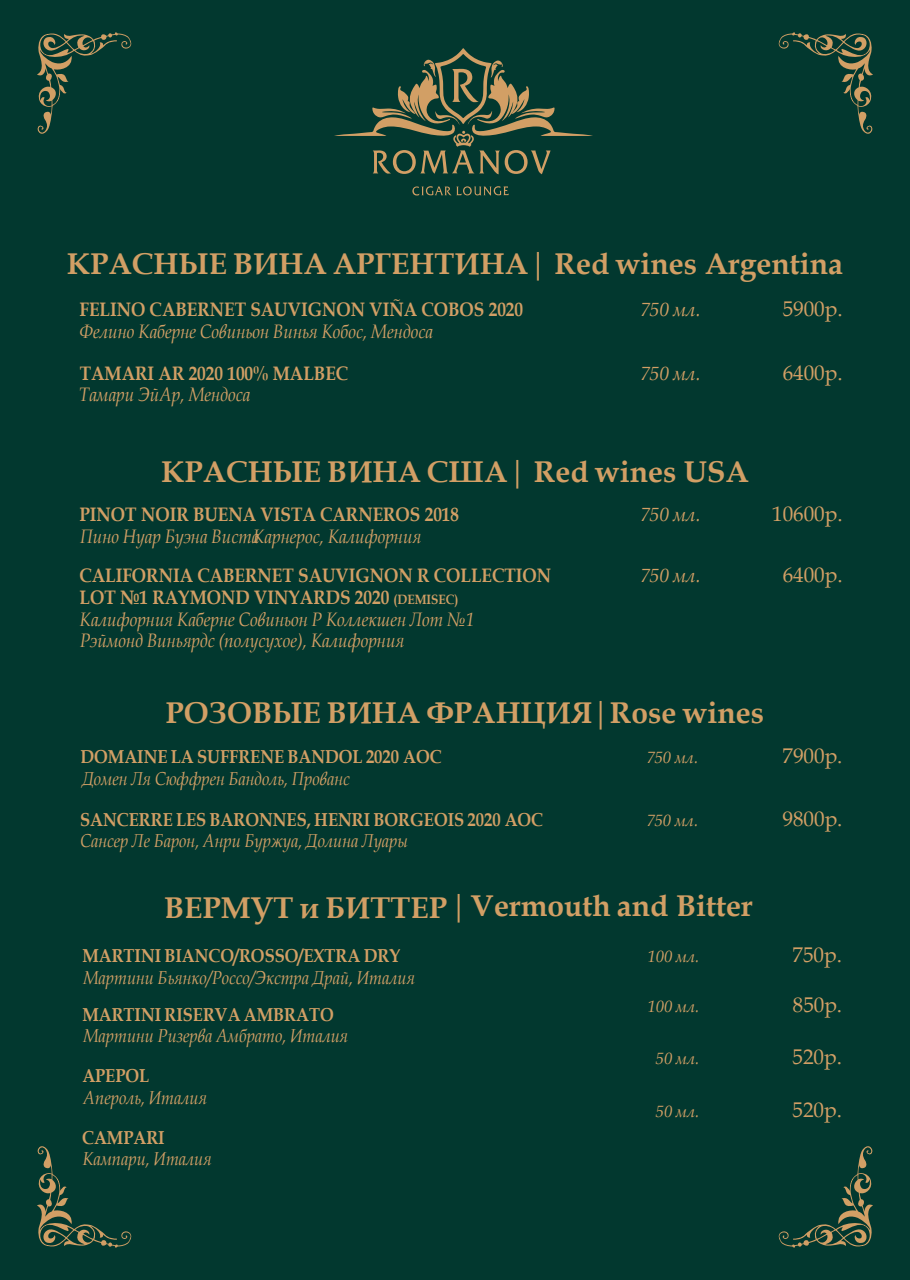
<style>
.page{position:relative;width:910px;height:1280px;background:#02382f}
.page>*{position:absolute;margin:0;border:0;box-sizing:border-box;transform-origin:0 0}
.t1{font:700 30px "Book Antiqua";color:#d29f65}
.t2{font:21.3px "Book Antiqua";color:#d29f65}
.t3{font:italic 19.5px/21.5px "Book Antiqua";color:#d29f65;scale:.88 1}
.t4{font:700 19.5px "Book Antiqua";color:#d29f65;scale:.88 1}
.t5{font:italic 19.5px "Book Antiqua";color:#d29f65}
.t6{font:italic 18.75px "Book Antiqua";color:#d29f65;scale:.88 1}
.t7{font:700 18.75px "Book Antiqua";color:#d29f65;scale:.88 1}
.t8{font:italic 16.65px "Book Antiqua";color:#d29f65}
.s1{font-weight:400}
.s2{font-weight:700;font-style:normal}
.s3{font-weight:700;font-style:normal;font-size:13.5px}
</style>
<div class="page">
<svg style="left:778px;top:1146px;width:95px;height:102px"></svg>
<svg style="left:37px;top:1146px;width:95px;height:102px"></svg>
<svg style="left:778px;top:32px;width:95px;height:102px"></svg>
<svg style="left:37px;top:32px;width:95px;height:102px"></svg>
<svg style="left:412px;top:186px;width:97px;height:10px"></svg>
<svg style="left:334px;top:48px;width:259px;height:126px"></svg>
<h1 class="t1" style="left:67px;top:244px;width:778px">КРАСНЫЕ ВИНА АРГЕНТИНА<span class="s1">|</span> Red wines Argentina</h1>
<p class="t4" style="left:79px;top:296px;width:506px">FELINO CABERNET SAUVIGNON VIÑA COBOS 2020</p>
<p class="t5" style="left:640px;top:296px;width:62px">750 мл.</p>
<p class="t2" style="left:783px;top:294px;width:61px">5900р.</p>
<p class="t3" style="left:79px;top:320px;width:404px">Фелино Каберне Совиньон Винья Кобос, Мендоса</p>
<p class="t4" style="left:80px;top:360px;width:307px">TAMARI AR 2020 100% MALBEC</p>
<p class="t5" style="left:640px;top:359px;width:62px">750 мл.</p>
<p class="t2" style="left:783px;top:358px;width:61px">6400р.</p>
<p class="t3" style="left:79px;top:383px;width:196px">Тамари ЭйАр, Мендоса</p>
<h1 class="t1" style="left:161px;top:451px;width:589px">КРАСНЫЕ ВИНА США<span class="s1">|</span> Red wines USA</h1>
<p class="t4" style="left:79px;top:501px;width:433px">PINOT NOIR BUENA VISTA CARNEROS 2018</p>
<p class="t5" style="left:640px;top:501px;width:62px">750 мл.</p>
<p class="t2" style="left:772px;top:499px;width:72px">10600р.</p>
<p class="t3" style="left:80px;top:525px;width:389px">Пино Нуар Буэна ВистаКарнерос, Калифорния</p>
<p class="t4" style="left:79px;top:562px;width:538px">CALIFORNIA CABERNET SAUVIGNON R COLLECTION</p>
<p class="t5" style="left:640px;top:562px;width:62px">750 мл.</p>
<p class="t2" style="left:783px;top:560px;width:61px">6400р.</p>
<p class="t3" style="left:80px;top:586px;width:450px"><span class="s2">LOT №1 RAYMOND VINYARDS 2020</span> <span class="s3">(DEMISEC)<br></span>Калифорния Каберне Совиньон Р Коллекшен Лот №1<br>Рэймонд Виньярдс (полусухое), Калифорния</p>
<h1 class="t1" style="left:166px;top:693px;width:600px">РОЗОВЫЕ ВИНА ФРАНЦИЯ<span class="s1">|</span>Rose wines</h1>
<p class="t7" style="left:80px;top:744px;width:412px">DOMAINE LA SUFFRENE BANDOL 2020 AOC</p>
<p class="t8" style="left:646px;top:746px;width:53px">750 мл.</p>
<p class="t2" style="left:783px;top:741px;width:61px">7900р.</p>
<p class="t6" style="left:82px;top:765px;width:306px">Домен Ля Сюффрен Бандоль, Прованс</p>
<p class="t7" style="left:80px;top:806px;width:528px">SANCERRE LES BARONNES, HENRI BORGEOIS 2020 AOC</p>
<p class="t8" style="left:646px;top:808px;width:53px">750 мл.</p>
<p class="t2" style="left:783px;top:804px;width:61px">9800р.</p>
<p class="t6" style="left:80px;top:828px;width:374px">Сансер Ле Барон, Анри Буржуа, Долина Луары</p>
<h1 class="t1" style="left:164px;top:885px;width:590px">ВЕРМУТ и БИТТЕР<span class="s1">|</span>Vermouth and Bitter</h1>
<p class="t7" style="left:82px;top:943px;width:363px">MARTINI BIANCO/ROSSO/EXTRA DRY</p>
<p class="t8" style="left:648px;top:945px;width:53px">100 мл.</p>
<p class="t2" style="left:793px;top:940px;width:51px">750р.</p>
<p class="t6" style="left:83px;top:964px;width:379px">Мартини Бьянко/Россо/Экстра Драй, Италия</p>
<p class="t7" style="left:82px;top:1001px;width:287px">MARTINI RISERVA AMBRATO</p>
<p class="t6" style="left:83px;top:1023px;width:303px">Мартини Ризерва Амбрато, Италия</p>
<p class="t7" style="left:82px;top:1063px;width:78px">APEPOL</p>
<p class="t6" style="left:83px;top:1084px;width:142px">Апероль, Италия</p>
<p class="t7" style="left:82px;top:1124px;width:95px">CAMPARI</p>
<p class="t6" style="left:82px;top:1146px;width:148px">Кампари, Италия</p>
<p class="t8" style="left:648px;top:994px;width:53px">100 мл.</p>
<p class="t2" style="left:793px;top:989px;width:51px">850р.</p>
<p class="t8" style="left:656px;top:1047px;width:45px">50 мл.</p>
<p class="t2" style="left:793px;top:1042px;width:51px">520р.</p>
<p class="t8" style="left:656px;top:1099px;width:45px">50 мл.</p>
<p class="t2" style="left:793px;top:1094px;width:51px">520р.</p>
</div>
